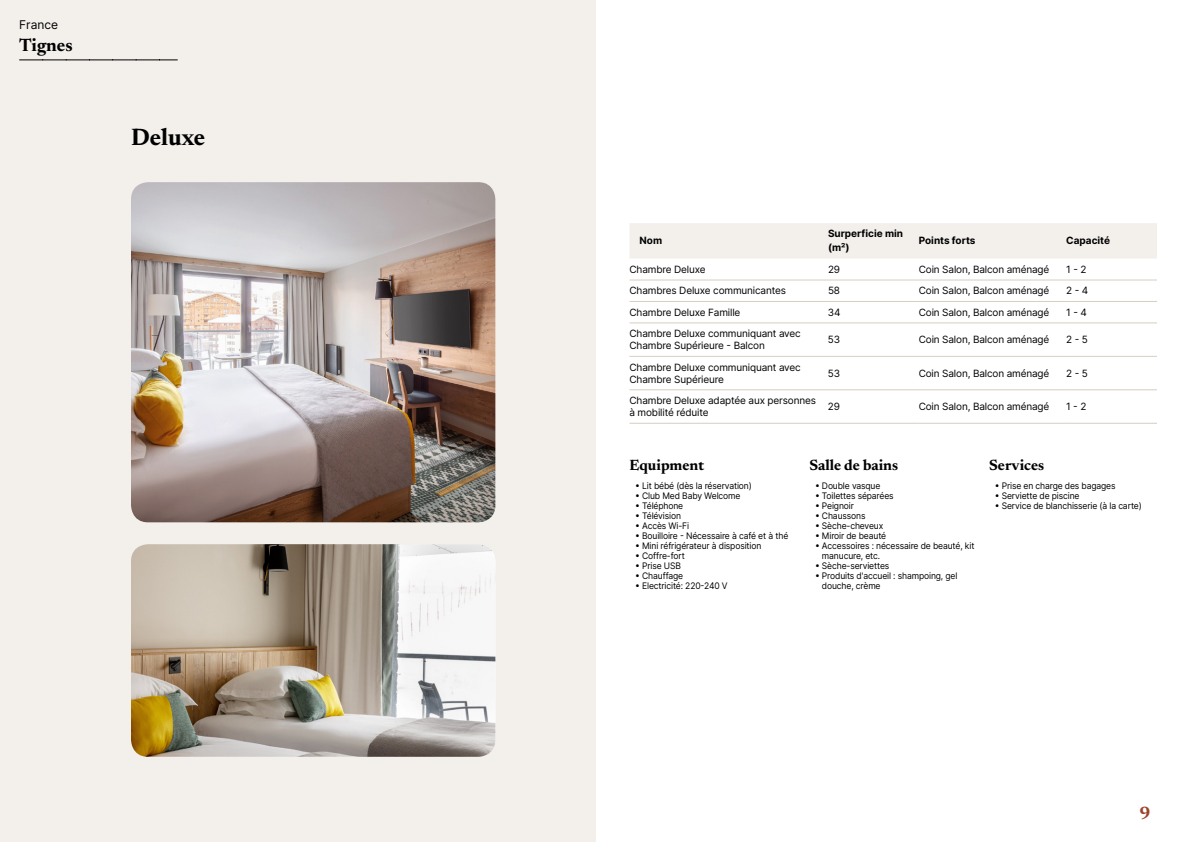
<style>
.page{position:relative;width:1191px;height:842px;background:#fff}
.page>*{position:absolute;margin:0;border:0;box-sizing:border-box;transform-origin:0 0}
.t1{font:700 24px "Newsreader 24 pt";color:#000}
.t2{font:700 18px "Newsreader 24 pt";color:#000}
.t3{font:700 18px "Newsreader 24 pt";color:#9d432c}
.t4{font:700 15px "Newsreader 24 pt";color:#000}
.t5{font:12px "Inter";color:#000}
.t6{font:10px/12px "Inter";letter-spacing:-.015em;color:#000}
.t7{font:700 10px/14px "Inter";color:#000}
.t8{font:9px/10px "Inter";letter-spacing:-.015em;color:#000;scale:.95 1}
</style>
<div class="page">
<div style="left:0;top:0;width:595px;height:842px;background:#f3f0ec"></div>
<img style="left:131px;top:182px;width:364px;height:340px">
<img style="left:131px;top:544px;width:364px;height:213px">
<svg style="left:20px;top:60px;width:157px;height:1px"></svg>
<div style="left:630px;top:223px;width:527px;height:36px;background:#f3f0ec"></div>
<hr style="left:629px;top:279px;width:199px;height:1px;background:#d7cdc1">
<hr style="left:828px;top:279px;width:90px;height:1px;background:#d7cdc1">
<hr style="left:918px;top:279px;width:148px;height:1px;background:#d7cdc1">
<hr style="left:1066px;top:279px;width:91px;height:1px;background:#d7cdc1">
<hr style="left:629px;top:301px;width:199px;height:1px;background:#d7cdc1">
<hr style="left:828px;top:301px;width:90px;height:1px;background:#d7cdc1">
<hr style="left:918px;top:301px;width:148px;height:1px;background:#d7cdc1">
<hr style="left:1066px;top:301px;width:91px;height:1px;background:#d7cdc1">
<hr style="left:629px;top:322px;width:199px;height:1px;background:#d7cdc1">
<hr style="left:828px;top:322px;width:90px;height:1px;background:#d7cdc1">
<hr style="left:918px;top:322px;width:148px;height:1px;background:#d7cdc1">
<hr style="left:1066px;top:322px;width:91px;height:1px;background:#d7cdc1">
<hr style="left:629px;top:356px;width:199px;height:1px;background:#d7cdc1">
<hr style="left:828px;top:356px;width:90px;height:1px;background:#d7cdc1">
<hr style="left:918px;top:356px;width:148px;height:1px;background:#d7cdc1">
<hr style="left:1066px;top:356px;width:91px;height:1px;background:#d7cdc1">
<hr style="left:629px;top:389px;width:199px;height:1px;background:#d7cdc1">
<hr style="left:828px;top:389px;width:90px;height:1px;background:#d7cdc1">
<hr style="left:918px;top:389px;width:148px;height:1px;background:#d7cdc1">
<hr style="left:1066px;top:389px;width:91px;height:1px;background:#d7cdc1">
<hr style="left:629px;top:423px;width:199px;height:1px;background:#d7cdc1">
<hr style="left:828px;top:423px;width:90px;height:1px;background:#d7cdc1">
<hr style="left:918px;top:423px;width:148px;height:1px;background:#d7cdc1">
<hr style="left:1066px;top:423px;width:91px;height:1px;background:#d7cdc1">
<h3 class="t5" style="left:19px;top:15px;width:40px">France</h3>
<h2 class="t2" style="left:19px;top:32px;width:55px">Tignes</h2>
<h1 class="t1" style="left:131px;top:120px;width:76px">Deluxe</h1>
<p class="t7" style="left:639px;top:234px;width:24px">Nom</p>
<p class="t7" style="left:828px;top:227px;width:77px">Surperficie min (m²)</p>
<p class="t7" style="left:918px;top:234px;width:58px">Points forts</p>
<p class="t7" style="left:1066px;top:234px;width:45px">Capacité</p>
<p class="t6" style="left:629px;top:263px;width:78px">Chambre Deluxe</p>
<p class="t6" style="left:828px;top:263px;width:14px">29</p>
<p class="t6" style="left:918px;top:263px;width:132px">Coin Salon, Balcon aménagé</p>
<p class="t6" style="left:1066px;top:263px;width:22px">1 - 2</p>
<p class="t6" style="left:629px;top:284px;width:158px">Chambres Deluxe communicantes</p>
<p class="t6" style="left:828px;top:284px;width:14px">58</p>
<p class="t6" style="left:918px;top:284px;width:132px">Coin Salon, Balcon aménagé</p>
<p class="t6" style="left:1066px;top:284px;width:24px">2 - 4</p>
<p class="t6" style="left:629px;top:306px;width:112px">Chambre Deluxe Famille</p>
<p class="t6" style="left:828px;top:306px;width:14px">34</p>
<p class="t6" style="left:918px;top:306px;width:132px">Coin Salon, Balcon aménagé</p>
<p class="t6" style="left:1066px;top:306px;width:22px">1 - 4</p>
<p class="t6" style="left:629px;top:327px;width:173px">Chambre Deluxe communiquant avec<br>Chambre Supérieure - Balcon</p>
<p class="t6" style="left:828px;top:333px;width:14px">53</p>
<p class="t6" style="left:918px;top:333px;width:132px">Coin Salon, Balcon aménagé</p>
<p class="t6" style="left:1066px;top:333px;width:23px">2 - 5</p>
<p class="t6" style="left:629px;top:361px;width:173px">Chambre Deluxe communiquant avec<br>Chambre Supérieure</p>
<p class="t6" style="left:828px;top:367px;width:14px">53</p>
<p class="t6" style="left:918px;top:367px;width:132px">Coin Salon, Balcon aménagé</p>
<p class="t6" style="left:1066px;top:367px;width:23px">2 - 5</p>
<p class="t6" style="left:629px;top:394px;width:188px">Chambre Deluxe adaptée aux personnes à mobilité réduite</p>
<p class="t6" style="left:828px;top:400px;width:14px">29</p>
<p class="t6" style="left:918px;top:400px;width:132px">Coin Salon, Balcon aménagé</p>
<p class="t6" style="left:1066px;top:400px;width:22px">1 - 2</p>
<h3 class="t4" style="left:629px;top:454px;width:76px">Equipment</h3>
<p class="t8" style="left:635px;top:480px;width:124px">• Lit bébé (dès la réservation)</p>
<p class="t8" style="left:635px;top:490px;width:112px">• Club Med Baby Welcome</p>
<p class="t8" style="left:635px;top:500px;width:52px">• Téléphone</p>
<p class="t8" style="left:635px;top:510px;width:50px">• Télévision</p>
<p class="t8" style="left:635px;top:520px;width:58px">• Accès Wi-Fi</p>
<p class="t8" style="left:635px;top:530px;width:163px">• Bouilloire - Nécessaire à café et à thé</p>
<p class="t8" style="left:635px;top:540px;width:134px">• Mini réfrigérateur à disposition</p>
<p class="t8" style="left:635px;top:550px;width:54px">• Coffre-fort</p>
<p class="t8" style="left:635px;top:560px;width:50px">• Prise USB</p>
<p class="t8" style="left:635px;top:570px;width:52px">• Chauffage</p>
<p class="t8" style="left:635px;top:580px;width:99px">• Electricité: 220-240 V</p>
<h3 class="t4" style="left:809px;top:454px;width:90px">Salle de bains</h3>
<p class="t8" style="left:815px;top:480px;width:70px">• Double vasque</p>
<p class="t8" style="left:815px;top:490px;width:84px">• Toilettes séparées</p>
<p class="t8" style="left:815px;top:500px;width:43px">• Peignoir</p>
<p class="t8" style="left:815px;top:510px;width:55px">• Chaussons</p>
<p class="t8" style="left:815px;top:520px;width:73px">• Sèche-cheveux</p>
<p class="t8" style="left:815px;top:530px;width:76px">• Miroir de beauté</p>
<p class="t8" style="left:822px;top:540px;width:162px;text-indent:-7px">• Accessoires : nécessaire de beauté, kit manucure, etc.</p>
<p class="t8" style="left:815px;top:560px;width:80px">• Sèche-serviettes</p>
<p class="t8" style="left:822px;top:570px;width:144px;text-indent:-7px">• Produits d'accueil : shampoing, gel douche, crème</p>
<h3 class="t4" style="left:989px;top:454px;width:57px">Services</h3>
<p class="t8" style="left:994px;top:480px;width:129px">• Prise en charge des bagages</p>
<p class="t8" style="left:994px;top:490px;width:91px">• Serviette de piscine</p>
<p class="t8" style="left:994px;top:500px;width:156px">• Service de blanchisserie (à la carte)</p>
<h2 class="t3" style="left:1139px;top:800px;width:13px">9</h2>
</div>
